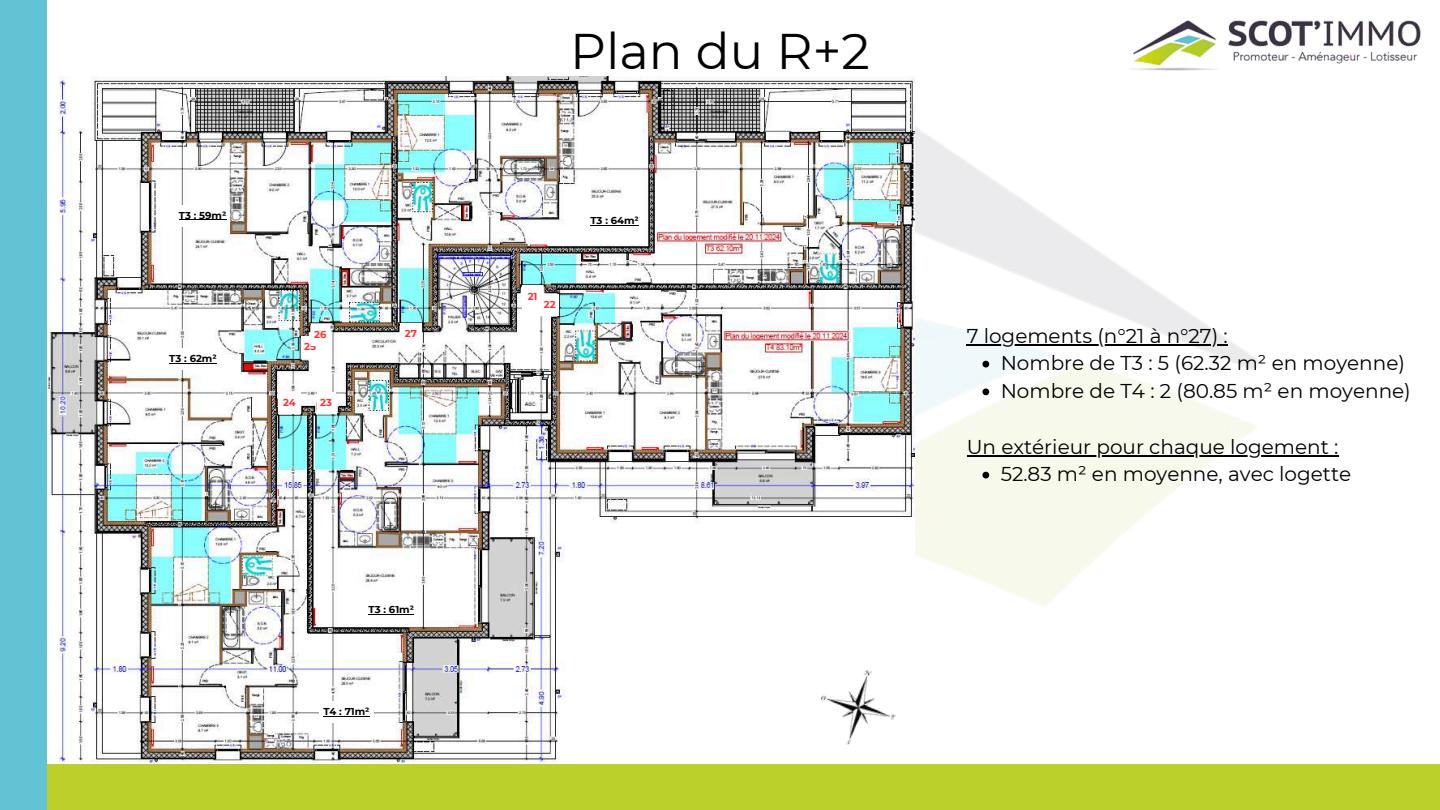
<style>
.page{position:relative;width:1440px;height:810px;background:#fff}
.page>*{position:absolute;margin:0;border:0;box-sizing:border-box;transform-origin:0 0}
.t1{font:50px "Montserrat";color:#000}
.t2{font:20px/27.8px "Montserrat";color:#000}
.t3{font:700 10px "Montserrat";color:#000}
.t4{font:700 10px "Montserrat";color:#ff3131}
</style>
<div class="page">
<img style="left:915px;top:127px;width:424px;height:479px">
<img style="left:1130px;top:20px;width:291px;height:51px">
<img style="left:47px;top:76px;width:868px;height:688px">
<div style="left:568px;top:525px;width:346px;height:230px;background:#fff"></div>
<img style="left:802px;top:670px;width:112px;height:94px">
<div style="left:23px;top:764px;width:1417px;height:46px;background:#bbd02a"></div>
<div style="left:0;top:0;width:47px;height:810px;background:#62c3d5"></div>
<div style="left:400px;top:324px;width:22px;height:21px;background:#fff"></div>
<div style="left:527px;top:294px;width:32px;height:22px;background:#fff"></div>
<div style="left:522px;top:285px;width:21px;height:25px;background:#fff"></div>
<div style="left:301px;top:336px;width:19px;height:21px;background:#fff"></div>
<div style="left:311px;top:325px;width:19px;height:21px;background:#fff"></div>
<div style="left:278px;top:393px;width:23px;height:21px;background:#fff"></div>
<div style="left:317px;top:393px;width:19px;height:21px;background:#fff"></div>
<div style="left:587px;top:211px;width:55px;height:21px;background:#fff"></div>
<hr style="left:590px;top:225px;width:49px;height:1px;background:#000">
<div style="left:364px;top:600px;width:55px;height:21px;background:#fff"></div>
<hr style="left:369px;top:614px;width:45px;height:1px;background:#000">
<div style="left:319px;top:702px;width:55px;height:21px;background:#fff"></div>
<hr style="left:323px;top:716px;width:47px;height:1px;background:#000">
<div style="left:166px;top:349px;width:54px;height:21px;background:#fff"></div>
<hr style="left:169px;top:363px;width:48px;height:1px;background:#000">
<div style="left:175px;top:205px;width:55px;height:22px;background:#fff"></div>
<hr style="left:179px;top:220px;width:47px;height:1px;background:#000">
<hr style="left:967px;top:344px;width:261px;height:2px;background:#000">
<svg style="left:982px;top:361px;width:7px;height:6px"></svg>
<svg style="left:982px;top:388px;width:7px;height:7px"></svg>
<hr style="left:967px;top:455px;width:371px;height:2px;background:#000">
<svg style="left:982px;top:472px;width:7px;height:6px"></svg>
<p class="t3" style="left:179px;top:209px;width:49px">T3 : 59m²</p>
<p class="t3" style="left:169px;top:353px;width:49px">T3 : 62m²</p>
<p class="t4" style="left:314px;top:329px;width:14px">26</p>
<p class="t4" style="left:304px;top:340px;width:13px">25</p>
<p class="t4" style="left:283px;top:397px;width:14px">24</p>
<p class="t4" style="left:320px;top:397px;width:13px">23</p>
<p class="t4" style="left:405px;top:328px;width:14px">27</p>
<p class="t3" style="left:369px;top:604px;width:47px">T3 : 61m²</p>
<p class="t3" style="left:323px;top:705px;width:48px">T4 : 71m²</p>
<h1 class="t1" style="left:570px;top:20px;width:301px">Plan du R+2</h1>
<p class="t4" style="left:528px;top:291px;width:11px">21</p>
<p class="t4" style="left:544px;top:298px;width:13px">22</p>
<p class="t3" style="left:590px;top:215px;width:50px">T3 : 64m²</p>
<p class="t2" style="left:1001px;top:322px;width:412px;text-indent:-34px">7 logements (n°21 à n°27) :<br>Nombre de T3 : 5 (62.32 m² en moyenne)<br>Nombre de T4 : 2 (80.85 m² en moyenne)</p>
<p class="t2" style="left:1001px;top:433px;width:352px;text-indent:-34px">Un extérieur pour chaque logement :<br>52.83 m² en moyenne, avec logette</p>
</div>
